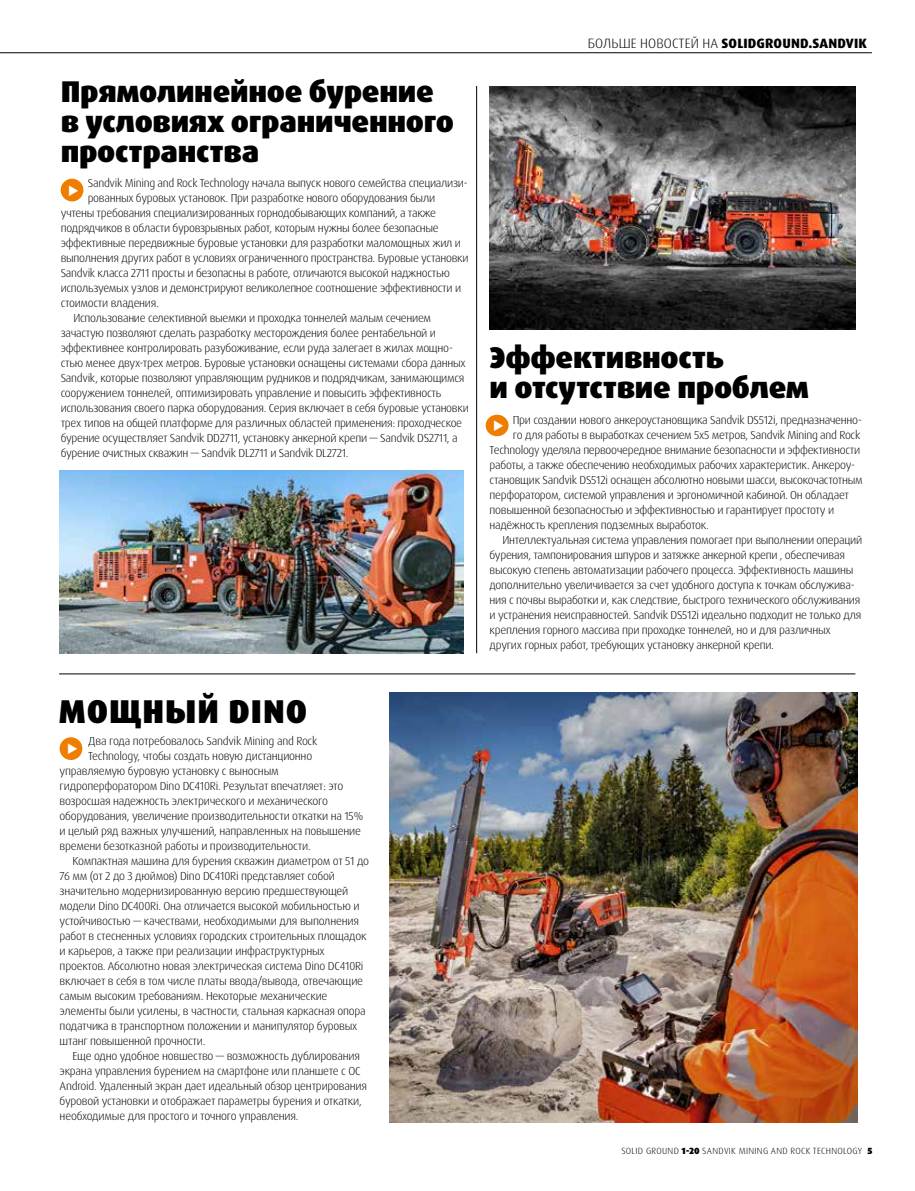
<style>
.page{position:relative;width:915px;height:1191px;background:#fff}
.page>*{position:absolute;margin:0;border:0;box-sizing:border-box;transform-origin:0 0}
.t1{font:900 33px "Dax Pro";letter-spacing:.03em;color:#000}
.t2{font:900 30px/30px "Dax Pro";letter-spacing:-.01em;color:#000}
.t3{font:800 13.5px "Dax Pro";letter-spacing:.01em;color:#000}
.t4{font:300 11.7px "Dax Pro";letter-spacing:-.025em;color:#000}
.t5{font:300 9px "Dax Pro";letter-spacing:.035em;color:#000}
.s1{font-weight:300}
.s2{font-weight:900}
</style>
<div class="page">
<div style="left:60px;top:737px;width:22px;height:23px;background:#ef7d00;border-radius:50%"></div>
<div style="left:61px;top:179px;width:22px;height:22px;background:#ef7d00;border-radius:50%"></div>
<hr style="left:59px;top:673px;width:796px;height:1px;background:#000">
<hr style="left:0;top:52px;width:871px;height:1px;background:#000">
<img style="left:59px;top:470px;width:404px;height:183px">
<div style="left:485px;top:415px;width:23px;height:21px;background:#ef7d00;border-radius:50%"></div>
<img style="left:489px;top:86px;width:366px;height:243px">
<img style="left:389px;top:692px;width:468px;height:431px">
<hr style="left:476px;top:86px;width:1px;height:567px;background:#000">
<h2 class="t2" style="left:61px;top:77px;width:395px">Прямолинейное бурение в условиях ограниченного пространства</h2>
<p class="t4" style="left:88px;top:176px;width:381px">Sandvik Mining and Rock Technology начала выпуск нового семейства специализи-</p>
<p class="t4" style="left:88px;top:191px;width:349px">рованных буровых установок. При разработке нового оборудования были</p>
<p class="t4" style="left:61px;top:206px;width:377px">учтены требования специализированных горнодобывающих компаний, а также</p>
<p class="t4" style="left:61px;top:221px;width:379px">подрядчиков в области буровзрывных работ, которым нужны более безопасные</p>
<p class="t4" style="left:61px;top:236px;width:401px">эффективные передвижные буровые установки для разработки маломощных жил и</p>
<p class="t4" style="left:61px;top:251px;width:409px">выполнения других работ в условиях ограниченного пространства. Буровые установки</p>
<p class="t4" style="left:61px;top:266px;width:390px">Sandvik класса 2711 просты и безопасны в работе, отличаются высокой наджностью</p>
<p class="t4" style="left:61px;top:281px;width:402px">используемых узлов и демонстрируют великолепное соотношение эффективности и</p>
<p class="t4" style="left:61px;top:296px;width:100px">стоимости владения.</p>
<p class="t4" style="left:73px;top:311px;width:359px">Использование селективной выемки и проходка тоннелей малым сечением</p>
<p class="t4" style="left:61px;top:326px;width:376px">зачастую позволяют сделать разработку месторождения более рентабельной и</p>
<p class="t4" style="left:61px;top:341px;width:393px">эффективнее контролировать разубоживание, если руда залегает в жилах мощно-</p>
<p class="t4" style="left:61px;top:356px;width:406px">стью менее двух-трех метров. Буровые установки оснащены системами сбора данных</p>
<p class="t4" style="left:61px;top:371px;width:405px">Sandvik, которые позволяют управляющим рудников и подрядчикам, занимающимся</p>
<p class="t4" style="left:61px;top:386px;width:382px">сооружением тоннелей, оптимизировать управление и повысить эффективность</p>
<p class="t4" style="left:61px;top:401px;width:409px">использования своего парка оборудования. Серия включает в себя буровые установки</p>
<p class="t4" style="left:61px;top:416px;width:403px">трех типов на общей платформе для различных областей применения: проходческое</p>
<p class="t4" style="left:61px;top:431px;width:398px">бурение осуществляет Sandvik DD2711, установку анкерной крепи — Sandvik DS2711, а</p>
<p class="t4" style="left:61px;top:446px;width:289px">бурение очистных скважин — Sandvik DL2711 и Sandvik DL2721.</p>
<h1 class="t1" style="left:59px;top:689px;width:250px">МОЩНЫЙ DINO</h1>
<p class="t4" style="left:88px;top:733px;width:231px">Два года потребовалось Sandvik Mining and Rock</p>
<p class="t4" style="left:88px;top:748px;width:225px">Technology, чтобы создать новую дистанционно</p>
<p class="t4" style="left:60px;top:763px;width:220px">управляемую буровую установку с выносным</p>
<p class="t4" style="left:60px;top:778px;width:285px">гидроперфоратором Dino DC410Ri. Результат впечатляет: это</p>
<p class="t4" style="left:60px;top:793px;width:270px">возросшая надежность электрического и механического</p>
<p class="t4" style="left:60px;top:808px;width:305px">оборудования, увеличение производительности откатки на 15%</p>
<p class="t4" style="left:60px;top:823px;width:303px">и целый ряд важных улучшений, направленных на повышение</p>
<p class="t4" style="left:60px;top:838px;width:252px">времени безотказной работы и производительности.</p>
<p class="t4" style="left:72px;top:853px;width:298px">Компактная машина для бурения скважин диаметром от 51 до</p>
<p class="t4" style="left:60px;top:868px;width:276px">76 мм (от 2 до 3 дюймов) Dino DC410Ri представляет собой</p>
<p class="t4" style="left:60px;top:883px;width:290px">значительно модернизированную версию предшествующей</p>
<p class="t4" style="left:60px;top:898px;width:301px">модели Dino DC400Ri. Она отличается высокой мобильностью и</p>
<p class="t4" style="left:60px;top:913px;width:301px">устойчивостью — качествами, необходимыми для выполнения</p>
<p class="t4" style="left:60px;top:928px;width:308px">работ в стесненных условиях городских строительных площадок</p>
<p class="t4" style="left:60px;top:943px;width:266px">и карьеров, а также при реализации инфраструктурных</p>
<p class="t4" style="left:60px;top:958px;width:305px">проектов. Абсолютно новая электрическая система Dino DC410Ri</p>
<p class="t4" style="left:60px;top:973px;width:305px">включает в себя в том числе платы ввода/вывода, отвечающие</p>
<p class="t4" style="left:60px;top:988px;width:269px">самым высоким требованиям. Некоторые механические</p>
<p class="t4" style="left:60px;top:1003px;width:307px">элементы были усилены, в частности, стальная каркасная опора</p>
<p class="t4" style="left:60px;top:1018px;width:299px">податчика в транспортном положении и манипулятор буровых</p>
<p class="t4" style="left:60px;top:1033px;width:147px">штанг повышенной прочности.</p>
<p class="t4" style="left:72px;top:1048px;width:289px">Еще одно удобное новшество — возможность дублирования</p>
<p class="t4" style="left:60px;top:1063px;width:302px">экрана управления бурением на смартфоне или планшете с ОС</p>
<p class="t4" style="left:60px;top:1078px;width:309px">Android. Удаленный экран дает идеальный обзор центрирования</p>
<p class="t4" style="left:60px;top:1093px;width:303px">буровой установки и отображает параметры бурения и откатки,</p>
<p class="t4" style="left:60px;top:1108px;width:240px">необходимые для простого и точного управления.</p>
<p class="t3" style="left:587px;top:34px;width:280px"><span class="s1">БОЛЬШЕ НОВОСТЕЙ НА</span> SOLIDGROUND.SANDVIK</p>
<h2 class="t2" style="left:489px;top:343px;width:321px">Эффективность<br>и отсутствие проблем</h2>
<p class="t4" style="left:512px;top:412px;width:350px">При создании нового анкероустановщика Sandvik DS512i, предназначенно-</p>
<p class="t4" style="left:512px;top:427px;width:349px">го для работы в выработках сечением 5х5 метров, Sandvik Mining and Rock</p>
<p class="t4" style="left:489px;top:442px;width:372px">Technology уделяла первоочередное внимание безопасности и эффективности</p>
<p class="t4" style="left:489px;top:457px;width:367px">работы, а также обеспечению необходимых рабочих характеристик. Анкероу-</p>
<p class="t4" style="left:489px;top:472px;width:374px">становщик Sandvik DS512i оснащен абсолютно новыми шасси, высокочастотным</p>
<p class="t4" style="left:489px;top:487px;width:361px">перфоратором, системой управления и эргономичной кабиной. Он обладает</p>
<p class="t4" style="left:489px;top:502px;width:346px">повышенной безопасностью и эффективностью и гарантирует простоту и</p>
<p class="t4" style="left:489px;top:517px;width:221px">надёжность крепления подземных выработок.</p>
<p class="t4" style="left:502px;top:532px;width:361px">Интеллектуальная система управления помогает при выполнении операций</p>
<p class="t4" style="left:489px;top:547px;width:357px">бурения, тампонирования шпуров и затяжке анкерной крепи , обеспечивая</p>
<p class="t4" style="left:489px;top:562px;width:365px">высокую степень автоматизации рабочего процесса. Эффективность машины</p>
<p class="t4" style="left:489px;top:577px;width:366px">дополнительно увеличивается за счет удобного доступа к точкам обслужива-</p>
<p class="t4" style="left:489px;top:592px;width:372px">ния с почвы выработки и, как следствие, быстрого технического обслуживания</p>
<p class="t4" style="left:489px;top:607px;width:373px">и устранения неисправностей. Sandvik DS512i идеально подходит не только для</p>
<p class="t4" style="left:489px;top:622px;width:342px">крепления горного массива при проходке тоннелей, но и для различных</p>
<p class="t4" style="left:489px;top:637px;width:286px">других горных работ, требующих установку анкерной крепи.</p>
<p class="t5" style="left:621px;top:1145px;width:252px">SOLID GROUND <span class="s2">1-20</span> SANDVIK MINING AND ROCK TECHNOLOGY <span class="s2">5</span></p>
</div>
